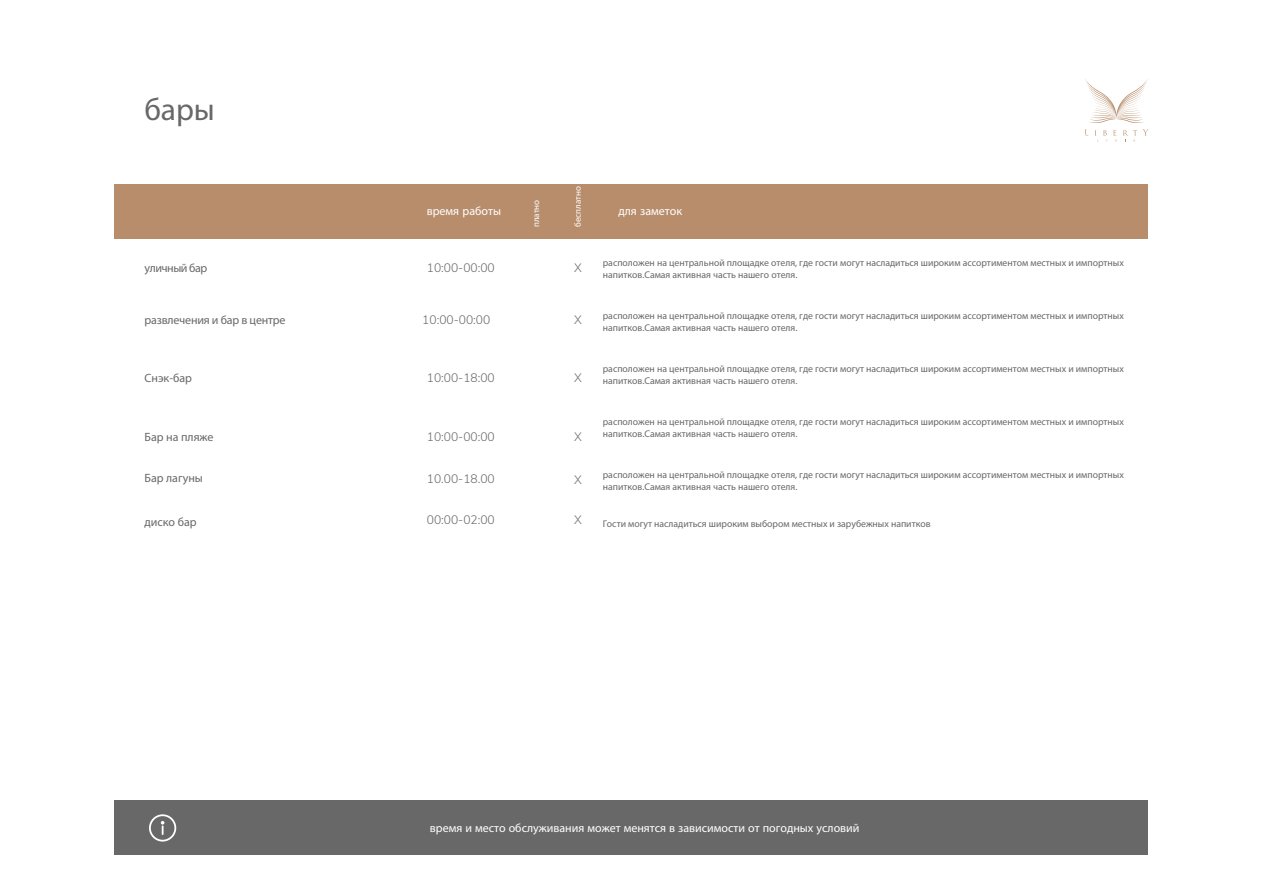
<style>
.page{position:relative;width:1263px;height:893px;background:#fff}
.page>*{position:absolute;margin:0;border:0;box-sizing:border-box;transform-origin:0 0}
.t1{font:31.5px "Myriad Pro";color:#686869}
.t2{font:12px "Myriad Pro";color:#fff}
.t3{font:300 12px "Muli";color:#686869}
.t4{font:12px "Myriad Pro";letter-spacing:-.01em;color:#686869}
.t5{font:12px "Myriad Pro";letter-spacing:-.04em;color:#686869}
.t6{font:9.75px/11.7px "Myriad Pro";color:#686869}
.t7{font:9px "Myriad Pro";color:#fff}
</style>
<div class="page">
<div style="left:115px;top:184px;width:1033px;height:54px;background:#b78d6b"></div>
<svg style="left:1095px;top:130px;width:22px;height:12px"></svg>
<svg style="left:1123px;top:130px;width:14px;height:12px"></svg>
<svg style="left:1143px;top:129px;width:5px;height:7px"></svg>
<svg style="left:1085px;top:79px;width:63px;height:44px"></svg>
<div style="left:115px;top:801px;width:1033px;height:54px;background:#686869"></div>
<svg style="left:149px;top:814px;width:27px;height:28px"></svg>
<h1 class="t1" style="left:144px;top:90px;width:72px">бары</h1>
<p class="t7" style="left:572px;top:227px;width:42px;rotate:-90deg">бесплатно</p>
<p class="t7" style="left:531px;top:227px;width:29px;rotate:-90deg">платно</p>
<p class="t2" style="left:427px;top:203px;width:76px">время работы</p>
<p class="t2" style="left:618px;top:203px;width:65px">для заметок</p>
<p class="t5" style="left:144px;top:261px;width:64px">уличный бар</p>
<p class="t4" style="left:144px;top:313px;width:143px">развлечения и бар в центре</p>
<p class="t4" style="left:144px;top:370px;width:49px">Снэк-бар</p>
<p class="t4" style="left:144px;top:429px;width:71px">Бар на пляже</p>
<p class="t4" style="left:144px;top:470px;width:60px">Бар лагуны</p>
<p class="t3" style="left:427px;top:259px;width:70px">10:00-00:00</p>
<p class="t3" style="left:422px;top:311px;width:70px">10:00-00:00</p>
<p class="t3" style="left:427px;top:369px;width:70px">10:00-18:00</p>
<p class="t3" style="left:427px;top:428px;width:70px">10:00-00:00</p>
<p class="t3" style="left:427px;top:470px;width:70px">10.00-18.00</p>
<p class="t3" style="left:574px;top:259px;width:9px">X</p>
<p class="t3" style="left:574px;top:311px;width:9px">X</p>
<p class="t3" style="left:574px;top:369px;width:9px">X</p>
<p class="t3" style="left:574px;top:428px;width:9px">X</p>
<p class="t3" style="left:574px;top:471px;width:9px">X</p>
<p class="t6" style="left:603px;top:257px;width:523px">расположен на центральной площадке отеля, где гости могут насладиться широким ассортиментом местных и импортных напитков.Самая активная часть нашего отеля.</p>
<p class="t6" style="left:603px;top:310px;width:523px">расположен на центральной площадке отеля, где гости могут насладиться широким ассортиментом местных и импортных напитков.Самая активная часть нашего отеля.</p>
<p class="t6" style="left:603px;top:363px;width:523px">расположен на центральной площадке отеля, где гости могут насладиться широким ассортиментом местных и импортных напитков.Самая активная часть нашего отеля.</p>
<p class="t6" style="left:603px;top:416px;width:523px">расположен на центральной площадке отеля, где гости могут насладиться широким ассортиментом местных и импортных напитков.Самая активная часть нашего отеля.</p>
<p class="t6" style="left:603px;top:469px;width:523px">расположен на центральной площадке отеля, где гости могут насладиться широким ассортиментом местных и импортных напитков.Самая активная часть нашего отеля.</p>
<p class="t4" style="left:144px;top:515px;width:54px">диско бар</p>
<p class="t3" style="left:427px;top:511px;width:70px">00:00-02:00</p>
<p class="t3" style="left:574px;top:511px;width:9px">X</p>
<p class="t6" style="left:603px;top:518px;width:329px">Гости могут насладиться широким выбором местных и зарубежных напитков</p>
<p class="t2" style="left:430px;top:820px;width:431px">время и место обслуживания может менятся в зависимости от погодных условий</p>
</div>
